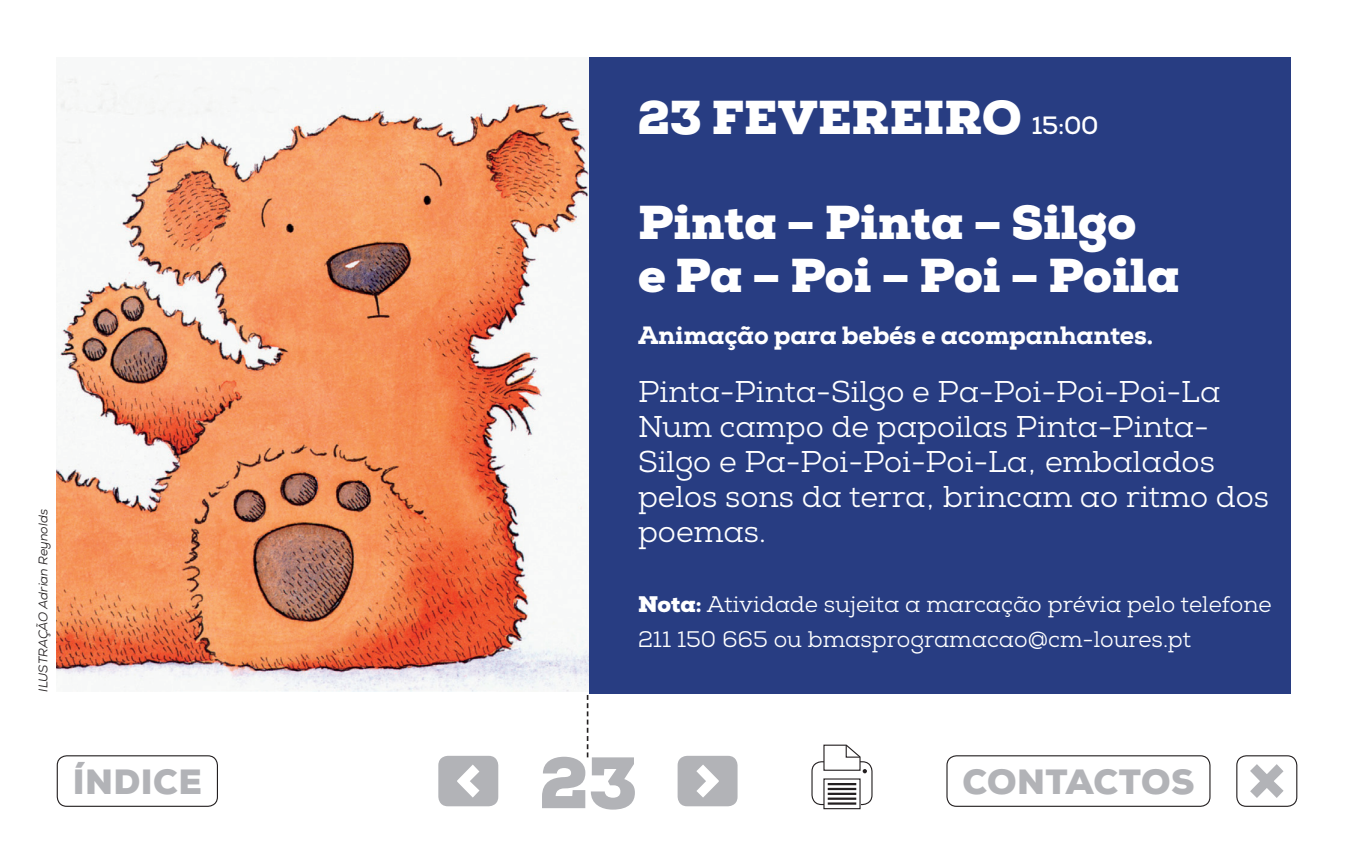
<style>
.page{position:relative;width:1347px;height:851px;background:#fff}
.page>*{position:absolute;margin:0;border:0;box-sizing:border-box;transform-origin:0 0}
.t1{font:900 72.5px "Nexa Slab";color:#b2b3b7}
.t2{font:900 47.5px "Nexa Slab";color:#fff}
.t3{font:900 35px "Nexa";letter-spacing:.015em;color:#b2b3b7}
.t4{font:30px/35px "Nexa Slab";color:#fff}
.t5{font:800 25px "Nexa Slab";letter-spacing:-.01em;color:#fff}
.t6{font:22.5px/35px "Nexa Slab";color:#fff}
.t7{font:italic 12.5px "Nexa";color:#231f20}
.s1{font-weight:700;font-size:25px}
.s2{font-weight:900}
</style>
<div class="page">
<img style="left:57px;top:74px;width:532px;height:617px">
<div style="left:589px;top:57px;width:701px;height:636px;background:#283d82"></div>
<svg style="left:587px;top:695px;width:1px;height:62px"></svg>
<div style="left:811px;top:761px;width:61px;height:44px;border:1px solid #231f20;border-radius:10px"></div>
<svg style="left:825px;top:783px;width:33px;height:22px"></svg>
<div style="left:823px;top:778px;width:37px;height:31px;border:1px solid #231f20"></div>
<svg style="left:823px;top:744px;width:44px;height:29px"></svg>
<hr style="left:829px;top:782px;width:26px;height:3px;background:#231f20">
<hr style="left:829px;top:792px;width:26px;height:2px;background:#231f20">
<hr style="left:829px;top:787px;width:26px;height:3px;background:#231f20">
<hr style="left:829px;top:797px;width:26px;height:2px;background:#231f20">
<hr style="left:829px;top:802px;width:26px;height:2px;background:#231f20">
<div style="left:677px;top:755px;width:60px;height:51px;background:#b2b3b7;border-radius:10px"></div>
<svg style="left:696px;top:765px;width:23px;height:32px"></svg>
<div style="left:946px;top:755px;width:264px;height:51px;border:1px solid #231f20;border-radius:10px"></div>
<div style="left:57px;top:755px;width:161px;height:51px;border:1px solid #231f20;border-radius:10px"></div>
<svg style="left:1250px;top:764px;width:33px;height:33px"></svg>
<div style="left:1236px;top:755px;width:61px;height:51px;border:1px solid #231f20;border-radius:10px"></div>
<div style="left:438px;top:755px;width:60px;height:51px;background:#b2b3b7;border-radius:10px"></div>
<svg style="left:457px;top:764px;width:22px;height:33px"></svg>
<p class="t2" style="left:638px;top:87px;width:462px">23 FEVEREIRO <span class="s1">15:00</span></p>
<p class="t7" style="left:35px;top:691px;width:184px;rotate:-90deg">ILUSTRAÇÃO Adrian Reynolds</p>
<p class="t2" style="left:638px;top:192px;width:500px">Pinta – Pinta – Silgo</p>
<p class="t2" style="left:638px;top:245px;width:543px">e Pa – Poi – Poi – Poila</p>
<p class="t5" style="left:638px;top:319px;width:516px">Animação para bebés e acompanhantes.</p>
<p class="t4" style="left:638px;top:374px;width:632px">Pinta-Pinta-Silgo e Pa-Poi-Poi-Poi-La<br>Num campo de papoilas Pinta-Pinta-<br>Silgo e Pa-Poi-Poi-Poi-La, embalados pelos sons da terra, brincam ao ritmo dos poemas.</p>
<p class="t6" style="left:638px;top:587px;width:635px"><span class="s2">Nota:</span> Atividade sujeita a marcação prévia pelo telefone<br>211 150 665 ou bmasprogramacao@cm-loures.pt</p>
<p class="t1" style="left:540px;top:736px;width:99px">23</p>
<p class="t3" style="left:73px;top:759px;width:131px">ÍNDICE</p>
<p class="t3" style="left:962px;top:759px;width:233px">CONTACTOS</p>
</div>
